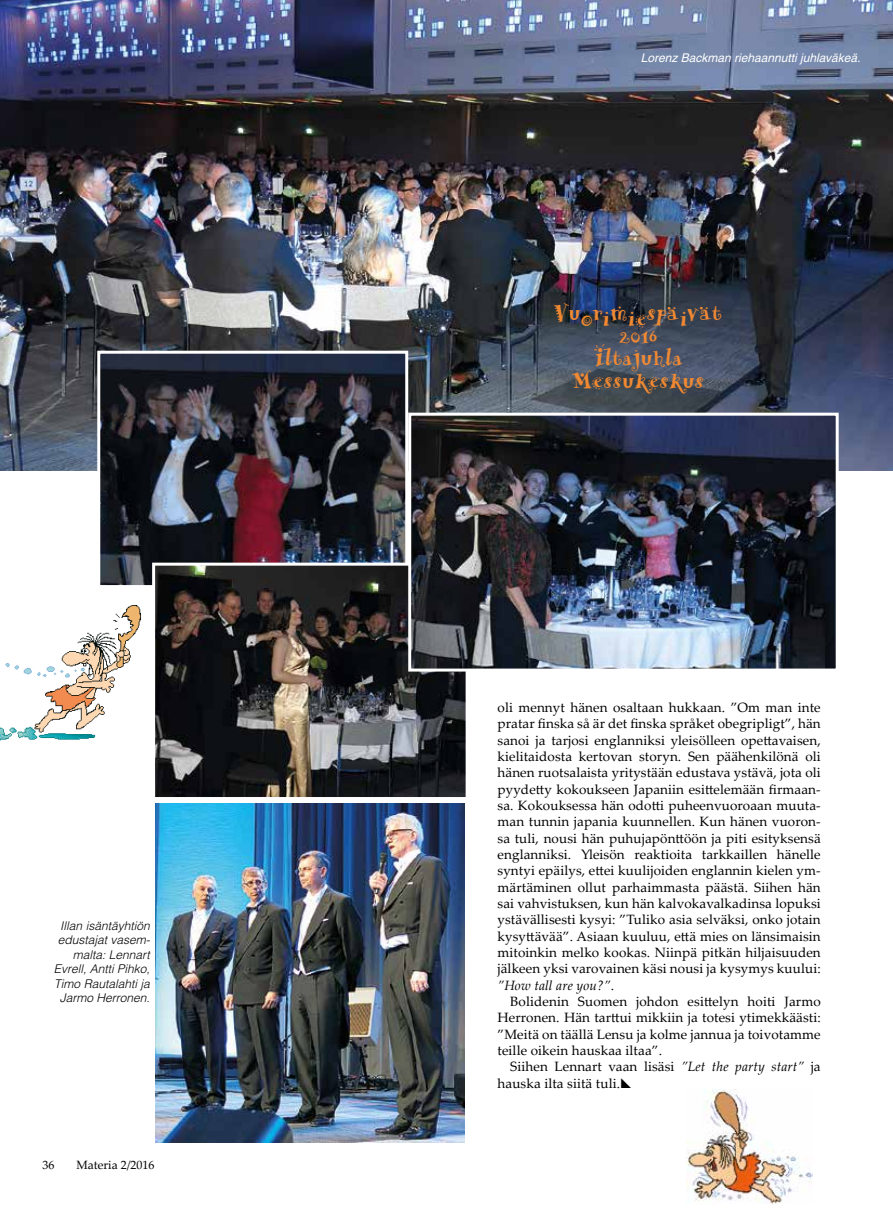
<style>
.page{position:relative;width:893px;height:1221px;background:#fff}
.page>*{position:absolute;margin:0;border:0;box-sizing:border-box;transform-origin:0 0}
.t1{font:24px/22.5px "ARHERMANN";color:#f18932;text-align:center}
.t2{font:13.5px/16.4px "Palatino Linotype";letter-spacing:.01em;color:#000;text-align:justify}
.t3{font:italic 300 12px/14.4px "Helvetica";color:#000;text-align:right}
.t4{font:italic 12px "Helvetica";color:#fff}
.t5{font:12px "Palatino Linotype";color:#000}
.s1{font-style:italic}
</style>
<div class="page">
<img style="left:156px;top:803px;width:309px;height:339px">
<img style="left:0;top:0;width:893px;height:471px">
<img style="left:101px;top:355px;width:303px;height:229px">
<div style="left:97px;top:351px;width:311px;height:237px;border:3px solid #fff"></div>
<img style="left:156px;top:566px;width:309px;height:230px">
<div style="left:152px;top:562px;width:317px;height:238px;border:3px solid #fff"></div>
<img style="left:412px;top:416px;width:423px;height:251px">
<div style="left:408px;top:412px;width:431px;height:259px;border:3px solid #fff"></div>
<img style="left:0;top:605px;width:141px;height:136px">
<img style="left:686px;top:1089px;width:126px;height:114px">
<p class="t3" style="left:54px;top:918px;width:98px">Illan isäntäyhtiön edustajat vasem&shy;malta: Lennart<br>Evrell, Antti Pihko,<br>Timo Rautalahti ja<br>Jarmo Herronen.</p>
<p class="t5" style="left:43px;top:1155px;width:13px">36</p>
<p class="t5" style="left:77px;top:1155px;width:80px">Materia 2/2016</p>
<p class="t4" style="left:641px;top:50px;width:221px">Lorenz Backman riehaannutti juhlaväkeä.</p>
<h1 class="t1" style="left:554px;top:302px;width:170px">Vuorimiespäivät<br>2016<br>Iltajuhla<br>Messukeskus</h1>
<p class="t2" style="left:498px;top:698px;width:325px">oli mennyt hänen osaltaan hukkaan. ”Om man inte pratar finska så är det finska språket obegripligt”, hän sanoi ja tarjosi englanniksi yleisölleen opettavaisen, kielitaidosta kertovan storyn. Sen päähenkilönä oli hänen ruotsalaista yritystään edustava ystävä, jota oli pyydetty kokoukseen Japaniin esittelemään firmaan&shy;sa. Kokouksessa hän odotti puheenvuoroaan muuta&shy;man tunnin japania kuunnellen. Kun hänen vuoron&shy;sa tuli, nousi hän puhujapönttöön ja piti esityksensä englanniksi. Yleisön reaktioita tarkkaillen hänelle syntyi epäilys, ettei kuulijoiden englannin kielen ym&shy;märtäminen ollut parhaimmasta päästä. Siihen hän sai vahvistuksen, kun hän kalvokavalkadinsa lopuksi ystävällisesti kysyi: ”Tuliko asia selväksi, onko jotain kysyttävää”. Asiaan kuuluu, että mies on länsimaisin mitoinkin melko kookas. Niinpä pitkän hiljaisuuden jälkeen yksi varovainen käsi nousi ja kysymys kuului: <span class="s1">”How tall are you?”</span>.</p>
<p class="t2" style="left:498px;top:992px;width:325px;text-indent:13px">Bolidenin Suomen johdon esittelyn hoiti Jarmo Herronen. Hän tarttui mikkiin ja totesi ytimekkäästi: ”Meitä on täällä Lensu ja kolme jannua ja toivotamme teille oikein hauskaa iltaa”.</p>
<p class="t2" style="left:498px;top:1058px;width:325px;text-indent:13px">Siihen Lennart vaan lisäsi <span class="s1">”Let the party start”</span> ja hauska ilta siitä tuli.</p>
</div>
